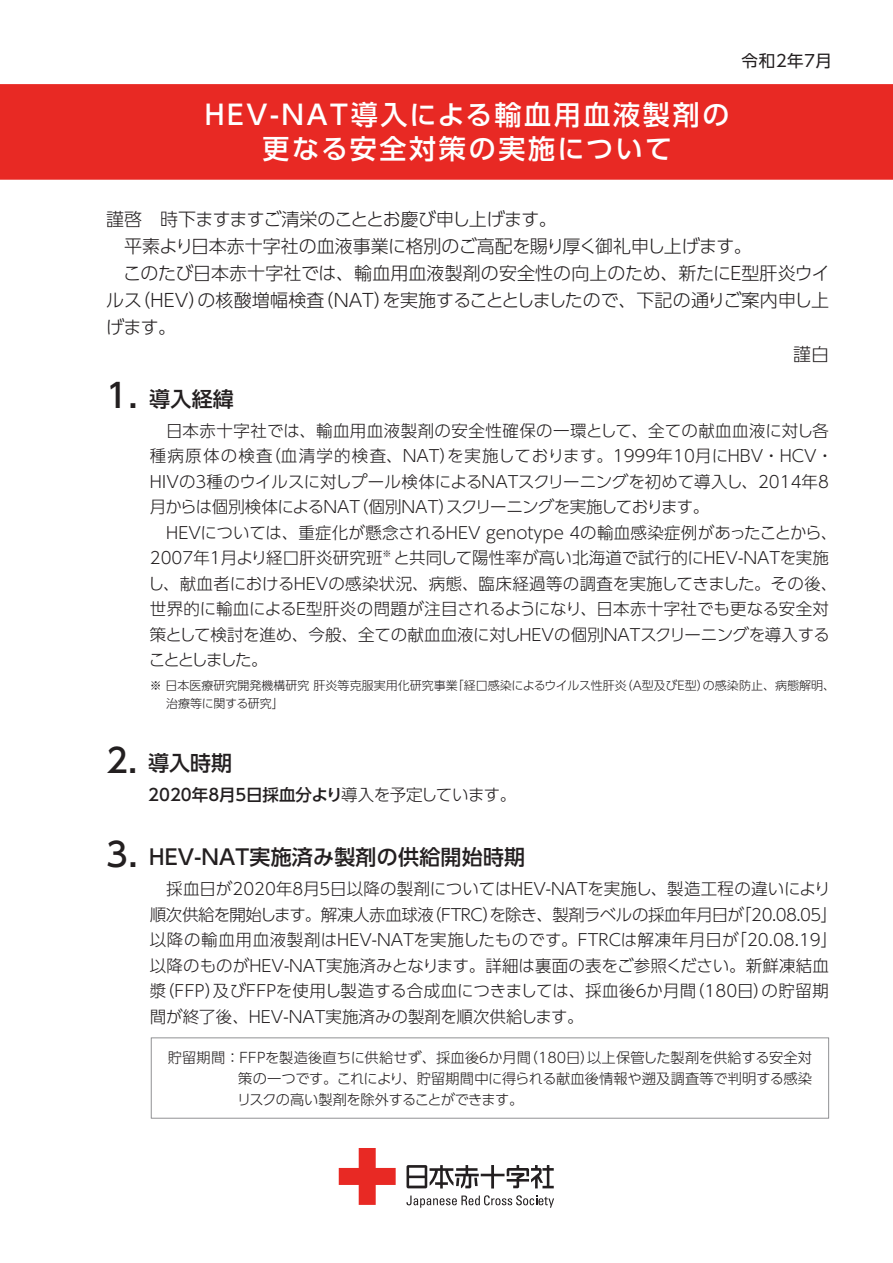
<style>
.page{position:relative;width:893px;height:1263px;background:#fff}
.page>*{position:absolute;margin:0;border:0;box-sizing:border-box;transform-origin:0 0}
.t1{font:500 27px/34.5px "UD Shin Go Pr 6 N";letter-spacing:.1em;color:#fff;text-align:center}
.t2{font:500 21px "UD Shin Go Pr 6 N";letter-spacing:.01em;color:#231f20}
.t3{font:300 18px "UD Shin Go Pr 6 N";letter-spacing:-.005em;color:#231f20}
.t4{font:300 18px "UD Shin Go Pr 6 N";letter-spacing:-.045em;color:#231f20}
.t5{font:300 16.5px/25.5px "UD Shin Go Pr 6 N";color:#231f20}
.t6{font:500 16.5px "UD Shin Go Pr 6 N";color:#231f20}
.t7{font:16.5px "UD Shin Go Pr 6 N";letter-spacing:-.14em;color:#231f20}
.t8{font:300 14.25px/21px "UD Shin Go Pr 6 N";letter-spacing:-.015em;color:#231f20;text-align:justify}
.t9{font:300 12px/18px "UD Shin Go Pr 6 N";color:#231f20}
.s1{font-size:33px}
.s2{font-weight:300}
</style>
<div class="page">
<div style="left:0;top:84px;width:893px;height:96px;background:#e82924"></div>
<svg style="left:406px;top:1195px;width:148px;height:13px"></svg>
<svg style="left:406px;top:1165px;width:148px;height:23px"></svg>
<svg style="left:339px;top:1148px;width:57px;height:57px"></svg>
<svg style="left:151px;top:1037px;width:678px;height:81px"></svg>
<h1 class="t1" style="left:205px;top:96px;width:526px">HEV-NAT導入による輸血用血液製剤の更なる安全対策の実施について</h1>
<p class="t7" style="left:741px;top:47px;width:92px">令和２年７月</p>
<p class="t4" style="left:106px;top:204px;width:452px">謹啓　時下ますますご清栄のこととお慶び申し上げます。</p>
<p class="t3" style="left:106px;top:231px;width:647px">　平素より日本赤十字社の血液事業に格別のご高配を賜り厚く御礼申し上げます。</p>
<p class="t3" style="left:106px;top:258px;width:725px">　このたび日本赤十字社では、輸血用血液製剤の安全性の向上のため、新たにE型肝炎ウイ</p>
<p class="t3" style="left:106px;top:285px;width:724px">ルス（HEV）の核酸増幅検査（NAT）を実施することとしましたので、下記の通りご案内申し上</p>
<p class="t3" style="left:106px;top:312px;width:72px">げます。</p>
<p class="t3" style="left:793px;top:339px;width:37px">謹白</p>
<p class="t2" style="left:106px;top:382px;width:129px"><span class="s1">1.</span> 導入経緯</p>
<p class="t5" style="left:150px;top:417px;width:685px">　日本赤十字社では、輸血用血液製剤の安全性確保の一環として、全ての献血血液に対し各種病原体の検査（血清学的検査、NAT）を実施しております。1999年10月にHBV・HCV・HIVの3種のウイルスに対しプール検体によるNATスクリーニングを初めて導入し、2014年8月からは個別検体によるNAT（個別NAT）スクリーニングを実施しております。</p>
<p class="t5" style="left:148px;top:519px;width:691px;text-indent:18px">HEVについては、重症化が懸念されるHEV genotype 4の輸血感染症例があったことから、2007年1月より経口肝炎研究班<sup>※</sup> と共同して陽性率が高い北海道で試行的にHEV-NATを実施し、献血者におけるHEVの感染状況、病態、臨床経過等の調査を実施してきました。その後、世界的に輸血によるE型肝炎の問題が注目されるようになり、日本赤十字社でも更なる安全対策として検討を進め、今般、全ての献血血液に対しHEVの個別NATスクリーニングを導入することとしました。</p>
<p class="t9" style="left:166px;top:676px;width:670px;text-indent:-17px">※ 日本医療研究開発機構研究肝炎等克服実用化研究事業「経口感染によるウイルス性肝炎（A型及びE型）の感染防止、病態解明、治療等に関する研究」</p>
<p class="t2" style="left:106px;top:746px;width:127px"><span class="s1">2.</span> 導入時期</p>
<p class="t6" style="left:148px;top:781px;width:369px">2020年8月5日採血分より<span class="s2">導入を予定しています。</span></p>
<p class="t2" style="left:106px;top:840px;width:420px"><span class="s1">3.</span> HEV-NAT実施済み製剤の供給開始時期</p>
<p class="t5" style="left:150px;top:875px;width:689px">　採血日が2020年8月5日以降の製剤についてはHEV-NATを実施し、製造工程の違いにより順次供給を開始します。解凍人赤血球液（FTRC）を除き、製剤ラベルの採血年月日が「20.08.05」以降の輸血用血液製剤はHEV-NATを実施したものです。FTRCは解凍年月日が「20.08.19」以降のものがHEV-NAT実施済みとなります。詳細は裏面の表をご参照ください。新鮮凍結血漿（FFP）及びFFPを使用し製造する合成血につきましては、採血後6か月間（180日）の貯留期間が終了後、HEV-NAT実施済みの製剤を順次供給します。</p>
<p class="t8" style="left:237px;top:1047px;width:577px;text-indent:-69px">貯留期間：FFPを製造後直ちに供給せず、採血後6か月間（180日）以上保管した製剤を供給する安全対策の一つです。これにより、貯留期間中に得られる献血後情報や遡及調査等で判明する感染リスクの高い製剤を除外することができます。</p>
</div>
